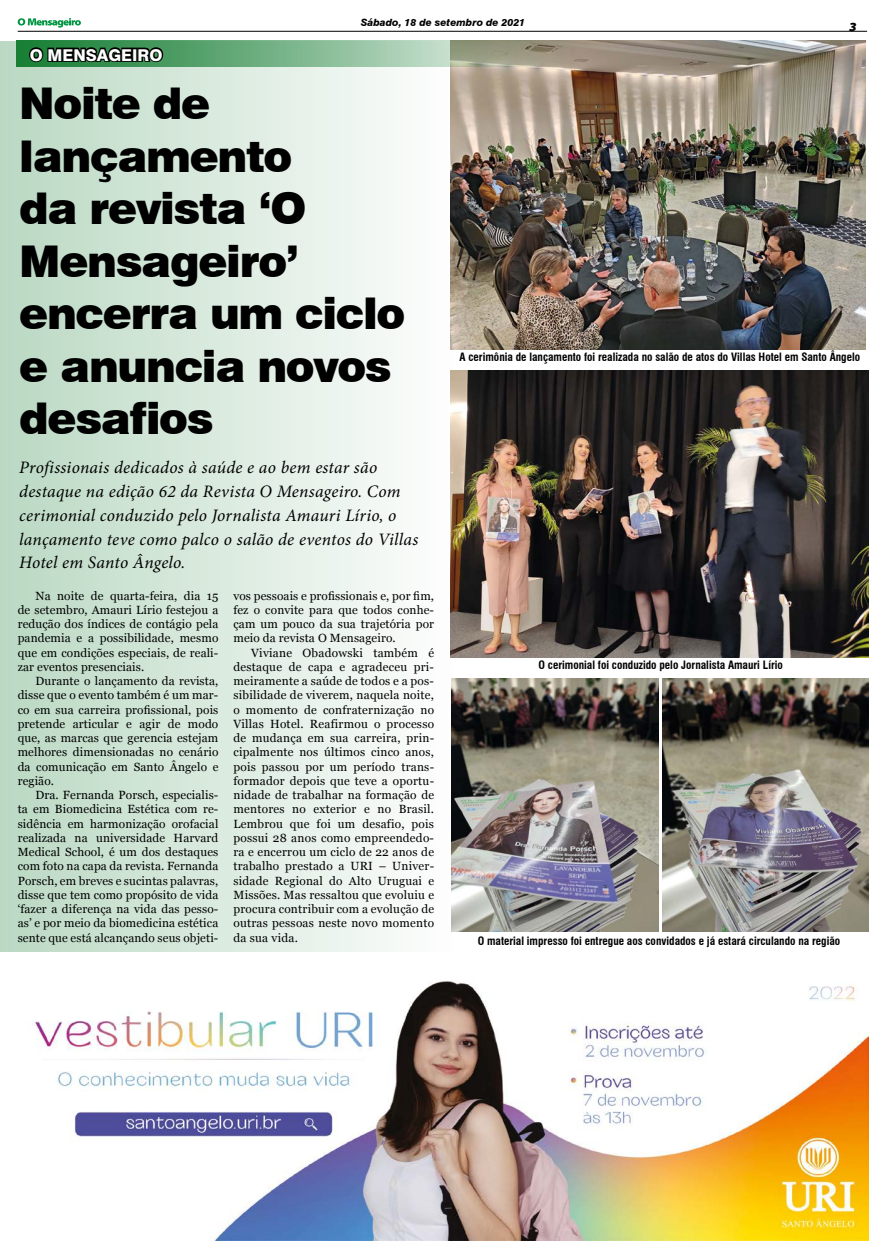
<style>
.page{position:relative;width:886px;height:1258px;background:#fff}
.page>*{position:absolute;margin:0;border:0;box-sizing:border-box;transform-origin:0 0}
.t1{font:900 43.75px/52.5px "Swiss 721 BT";letter-spacing:-.03em;color:#000}
.t2{font:italic 17.5px/23.8px "Minion Pro";letter-spacing:.015em;color:#000}
.t3{font:800 16.25px "Swiss 721 BT";color:#fff}
.t4{font:italic 900 semi-expanded 12.5px "Myriad Pro";color:#000}
.t5{font:11.88px/14.2px "Georgia";letter-spacing:.01em;color:#000;text-align:justify}
.t6{font:700 condensed 11.25px "Swiss 721 BT";color:#000}
.t7{font:italic 800 10px "Swiss 721 BT";color:#000}
</style>
<div class="page">
<hr style="left:18px;top:31px;width:849px;height:1px;background:#000">
<img style="left:34px;top:981px;width:834px;height:259px">
<div style="left:0;top:41px;width:474px;height:910px;background:linear-gradient(to right,#bbdac4,#fffdfe)"></div>
<img style="left:450px;top:40px;width:415px;height:309px">
<img style="left:451px;top:371px;width:417px;height:286px">
<img style="left:452px;top:679px;width:207px;height:252px">
<img style="left:663px;top:679px;width:206px;height:252px">
<svg style="left:16px;top:41px;width:559px;height:26px;background:#8ab08e"></svg>
<svg style="left:18px;top:18px;width:147px;height:52px"></svg>
<h3 class="t3" style="left:30px;top:45px;width:134px">O MENSAGEIRO</h3>
<p class="t7" style="left:361px;top:17px;width:166px">Sábado, 18 de setembro de 2021</p>
<p class="t4" style="left:849px;top:18px;width:9px">3</p>
<h1 class="t1" style="left:19px;top:77px;width:388px">Noite de lançamento<br>da revista ‘O<br>Mensageiro’ encerra um ciclo e anuncia novos desafios</h1>
<h2 class="t2" style="left:19px;top:456px;width:400px">Profissionais dedicados à saúde e ao bem estar são destaque na edição 62 da Revista O Mensageiro. Com cerimonial conduzido pelo Jornalista Amauri Lírio, o lançamento teve como palco o salão de eventos do Villas Hotel em Santo Ângelo.</h2>
<p class="t5" style="left:18px;top:589px;width:202px;text-indent:18px">Na noite de quarta-feira, dia 15 de setembro, Amauri Lírio festejou a redução dos índices de contágio pela pandemia e a possibilidade, mesmo que em condições especiais, de reali&shy;zar eventos presenciais.</p>
<p class="t5" style="left:18px;top:674px;width:202px;text-indent:18px">Durante o lançamento da revista, disse que o evento também é um mar&shy;co em sua carreira profissional, pois pretende articular e agir de modo que, as marcas que gerencia estejam melhores dimensionadas no cenário da comunicação em Santo Ângelo e região.</p>
<p class="t5" style="left:18px;top:788px;width:202px;text-indent:18px">Dra. Fernanda Porsch, especialis&shy;ta em Biomedicina Estética com re&shy;sidência em harmonização orofacial realizada na universidade Harvard Medical School, é um dos destaques com foto na capa da revista. Fernanda Porsch, em breves e sucintas palavras, disse que tem como propósito de vida ‘fazer a diferença na vida das pesso&shy;as’ e por meio da biomedicina estética sente que está alcançando seus objeti-</p>
<p class="t5" style="left:233px;top:589px;width:202px">vos pessoais e profissionais e, por fim, fez o convite para que todos conhe&shy;çam um pouco da sua trajetória por meio da revista O Mensageiro.</p>
<p class="t5" style="left:233px;top:646px;width:202px;text-indent:18px">Viviane Obadowski também é destaque de capa e agradeceu pri&shy;meiramente a saúde de todos e a pos&shy;sibilidade de viverem, naquela noite, o momento de confraternização no Villas Hotel. Reafirmou o processo de mudança em sua carreira, prin&shy;cipalmente nos últimos cinco anos, pois passou por um período trans&shy;formador depois que teve a oportu&shy;nidade de trabalhar na formação de mentores no exterior e no Brasil.<br>Lembrou que foi um desafio, pois possui 28 anos como empreendedo&shy;ra e encerrou um ciclo de 22 anos de trabalho prestado a URI – Univer&shy;sidade Regional do Alto Uruguai e Missões. Mas ressaltou que evoluiu e procura contribuir com a evolução de outras pessoas neste novo momento da sua vida.</p>
<p class="t6" style="left:459px;top:350px;width:402px">A cerimônia de lançamento foi realizada no salão de atos do Villas Hotel em Santo Ângelo</p>
<p class="t6" style="left:538px;top:658px;width:246px">O cerimonial foi conduzido pelo Jornalista Amauri Lírio</p>
<p class="t6" style="left:478px;top:934px;width:364px">O material impresso foi entregue aos convidados e já estará circulando na região</p>
</div>
